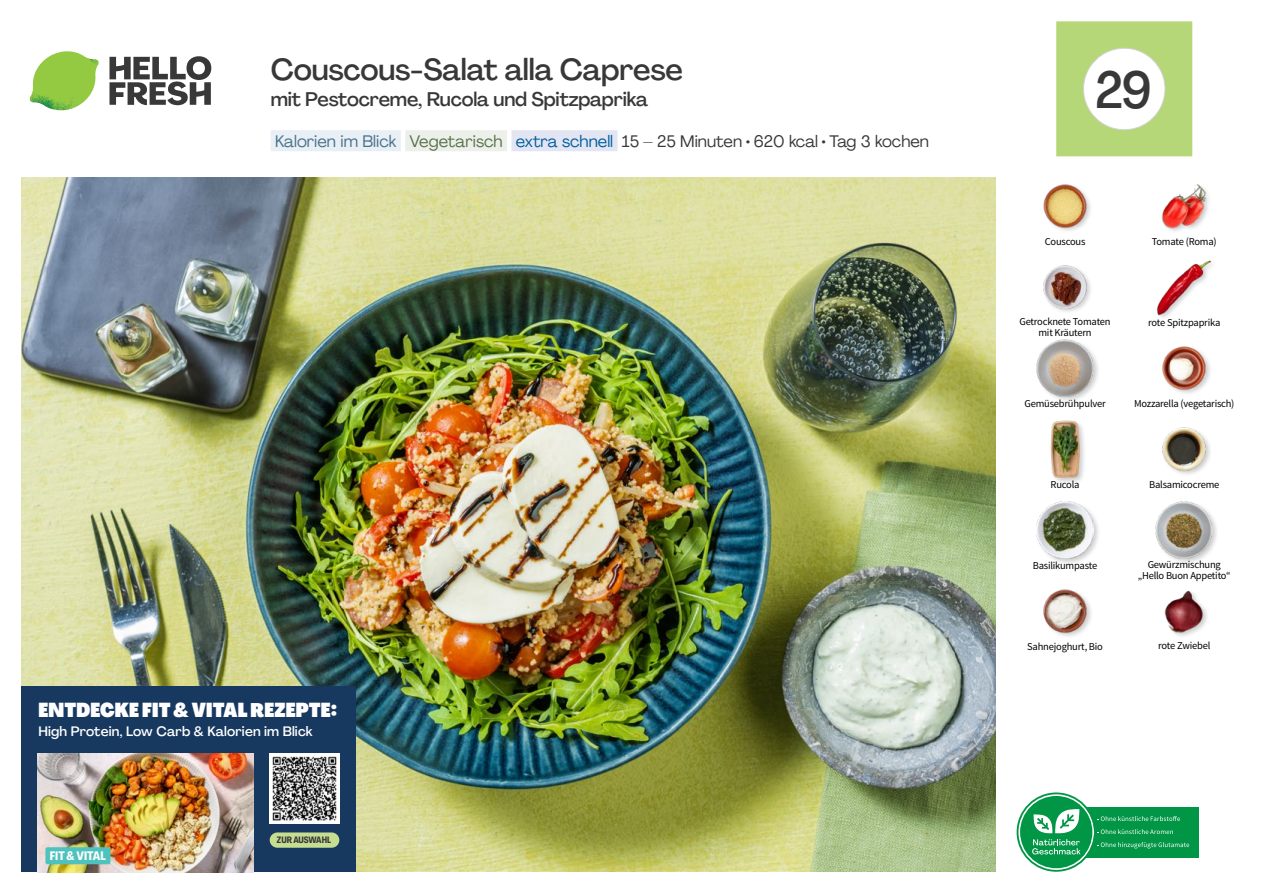
<style>
.page{position:relative;width:1263px;height:893px;background:#fff}
.page>*{position:absolute;margin:0;border:0;box-sizing:border-box;transform-origin:0 0}
.t1{font:500 51.3px "Agrandir";color:#383839;scale:.93 1}
.t2{font:500 30px "Agrandir";letter-spacing:-.01em;color:#383839}
.t3{font:900 19.8px "Agrandir Tight";letter-spacing:.01em;color:#fff}
.t4{font:500 19.5px "Agrandir";letter-spacing:-.01em;color:#383839}
.t5{font:16.5px "Agrandir";color:#383839}
.t6{font:500 13.5px "Agrandir";letter-spacing:.01em;color:#fff}
.t7{font:700 12px "Agrandir Tight";color:#fff}
.t8{font:10.5px/10.5px "Source Sans Pro";letter-spacing:-.02em;color:#000;text-align:center}
.t9{font:700 9px "Agrandir Tight";color:#383839;scale:.95 1}
.s1{color:#48718a}
.s2{color:#58714a}
.s3{color:#005e9e}
</style>
<div class="page">
<svg style="left:109px;top:56px;width:102px;height:49px"></svg>
<svg style="left:34px;top:51px;width:62px;height:41px"></svg>
<img style="left:67px;top:51px;width:32px;height:27px">
<img style="left:33px;top:74px;width:59px;height:11px">
<img style="left:30px;top:78px;width:60px;height:32px">
<img style="left:65px;top:85px;width:27px;height:25px">
<img style="left:1043px;top:184px;width:48px;height:47px">
<img style="left:1161px;top:184px;width:48px;height:47px">
<img style="left:1157px;top:260px;width:55px;height:55px">
<img style="left:1043px;top:265px;width:48px;height:47px">
<div style="left:1036px;top:338px;width:65px;height:66px;background:#000;opacity:.2"></div>
<img style="left:1036px;top:339px;width:58px;height:57px">
<img style="left:1162px;top:346px;width:48px;height:48px">
<div style="left:1155px;top:500px;width:64px;height:66px;background:#000;opacity:.2"></div>
<img style="left:1155px;top:501px;width:58px;height:57px">
<img style="left:1164px;top:590px;width:43px;height:46px">
<img style="left:1043px;top:589px;width:48px;height:48px">
<div style="left:1036px;top:500px;width:65px;height:66px;background:#000;opacity:.2"></div>
<img style="left:1036px;top:501px;width:58px;height:57px">
<div style="left:1050px;top:419px;width:37px;height:66px;background:#000;opacity:.2"></div>
<img style="left:1050px;top:420px;width:37px;height:57px">
<img style="left:1162px;top:427px;width:48px;height:48px">
<div style="left:271px;top:130px;width:130px;height:21px;background:#e8eff5"></div>
<div style="left:405px;top:130px;width:102px;height:21px;background:#edf0ea"></div>
<div style="left:511px;top:130px;width:106px;height:21px;background:#e3e6f2"></div>
<div style="left:1083px;top:807px;width:116px;height:50px;background:#009645"></div>
<svg style="left:1016px;top:792px;width:173px;height:80px"></svg>
<img style="left:21px;top:177px;width:974px;height:695px">
<div style="left:1056px;top:21px;width:136px;height:135px;background:#b6d778"></div>
<div style="left:1083px;top:48px;width:82px;height:82px;background:#fff;border-radius:50%"></div>
<div style="left:1083px;top:48px;width:82px;height:82px;border:1px solid #d1d3d4;border-radius:50%"></div>
<div style="left:21px;top:687px;width:335px;height:185px;background:#17385f"></div>
<div style="left:270px;top:832px;width:69px;height:16px;background:#c5de92;border-radius:8px"></div>
<img style="left:38px;top:753px;width:215px;height:119px">
<img style="left:270px;top:753px;width:69px;height:70px">
<div style="left:45px;top:847px;width:66px;height:17px;background:#50c2bd;border-radius:2px"></div>
<h2 class="t2" style="left:271px;top:51px;width:414px">Couscous-Salat alla Caprese</h2>
<h3 class="t4" style="left:271px;top:87px;width:379px">mit Pestocreme, Rucola und Spitzpaprika</h3>
<h3 class="t5" style="left:275px;top:131px;width:655px"><span class="s1">Kalorien im Blick</span> <span class="s2">Vegetarisch</span> <span class="s3">extra schnell</span> 15 – 25 Minuten • 620 kcal • Tag 3 kochen</h3>
<h3 class="t3" style="left:38px;top:697px;width:300px">ENTDECKE FIT &amp; VITAL REZEPTE:</h3>
<p class="t6" style="left:38px;top:723px;width:276px">High Protein, Low Carb &amp; Kalorien im Blick</p>
<p class="t7" style="left:50px;top:848px;width:58px">FIT &amp; VITAL</p>
<p class="t9" style="left:277px;top:835px;width:58px">ZUR AUSWAHL</p>
<h1 class="t1" style="left:1095px;top:58px;width:62px">29</h1>
<p class="t8" style="left:1045px;top:236px;width:42px">Couscous</p>
<p class="t8" style="left:1152px;top:236px;width:67px">Tomate (Roma)</p>
<p class="t8" style="left:1019px;top:317px;width:93px">Getrocknete Tomaten</p>
<p class="t8" style="left:1148px;top:317px;width:74px">rote Spitzpaprika</p>
<p class="t8" style="left:1038px;top:327px;width:55px">mit Kräutern</p>
<p class="t8" style="left:1024px;top:398px;width:83px">Gemüsebrühpulver</p>
<p class="t8" style="left:1134px;top:398px;width:102px">Mozzarella (vegetarisch)</p>
<p class="t8" style="left:1050px;top:479px;width:31px">Rucola</p>
<p class="t8" style="left:1149px;top:479px;width:72px">Balsamicocreme</p>
<p class="t8" style="left:1033px;top:560px;width:66px">Basilikumpaste</p>
<p class="t8" style="left:1138px;top:560px;width:94px">Gewürzmischung „Hello Buon Appetito“</p>
<p class="t8" style="left:1027px;top:641px;width:77px">Sahnejoghurt, Bio</p>
<p class="t8" style="left:1158px;top:641px;width:54px">rote Zwiebel</p>
</div>
